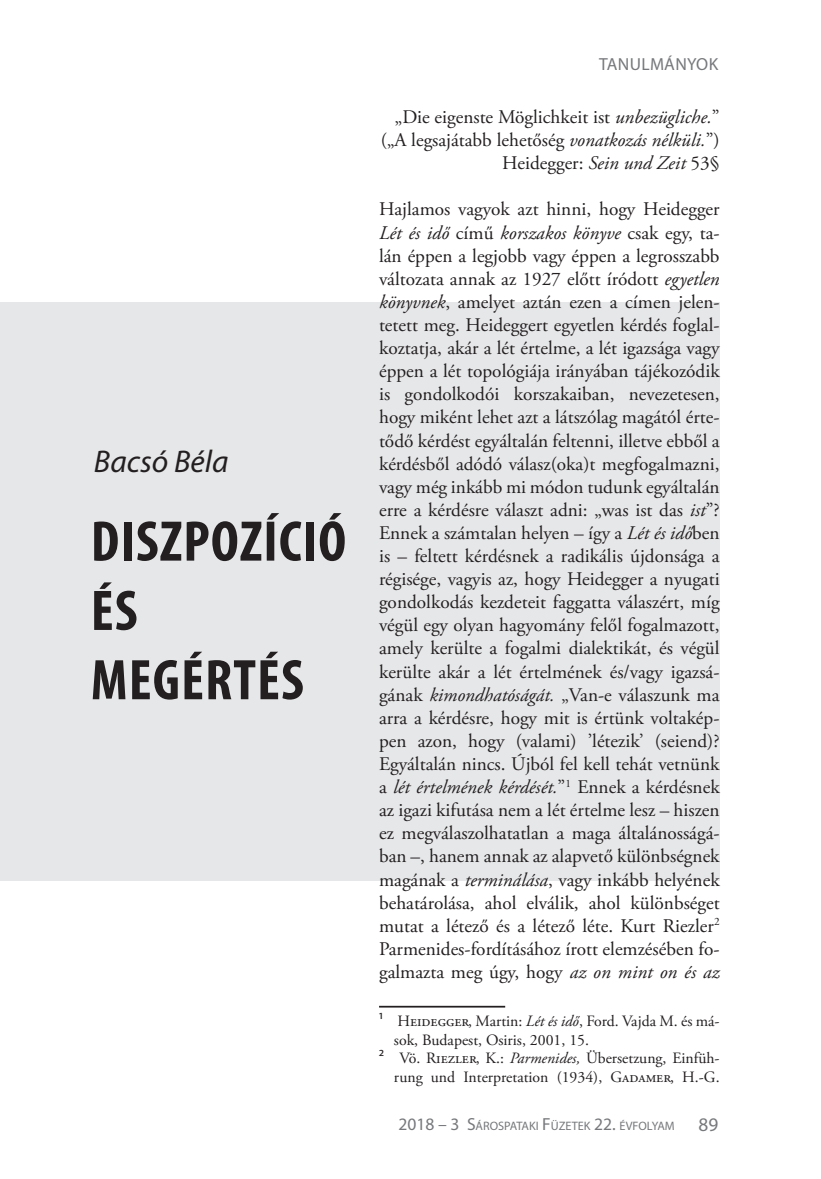
<style>
.page{position:relative;width:821px;height:1179px;background:#fff}
.page>*{position:absolute;margin:0;border:0;box-sizing:border-box;transform-origin:0 0}
.t1{font:700 condensed 57.75px/69.3px "Myriad Pro";letter-spacing:.02em;color:#231f20}
.t2{font:italic 31.5px "Myriad Pro";color:#231f20}
.t3{font:19.25px/23.1px "Adobe Garamond Pro";color:#231f20;text-align:justify}
.t4{font:17.5px "Myriad Pro";letter-spacing:.02em;color:#76787b}
.Labjegyzet_uj{font:15.75px/18.9px "Adobe Garamond Pro";color:#231f20}
.t5{font:12.25px "Myriad Pro";color:#76787b}
.s1{font-style:italic}
.s2{font-family:"Myriad Pro"}
.s3{font-size:17.5px}
.s4{font-size:19.25px}
</style>
<div class="page">
<div style="left:0;top:302px;width:719px;height:578px;background:#e6e7e9"></div>
<hr style="left:379px;top:1006px;width:126px;height:1px;background:#231f20">
<p class="t2" style="left:94px;top:442px;width:136px">Bacsó Béla</p>
<p class="t1" style="left:91px;top:505px;width:257px">DISZPOZÍCIÓ<br>ÉS<br>MEGÉRTÉS</p>
<p class="t4" style="left:598px;top:53px;width:121px">TANULMÁNYOK</p>
<p class="t3" style="left:395px;top:106px;width:326px">„Die eigenste Möglichkeit ist <span class="s1">unbezügliche.</span>”</p>
<p class="t3" style="left:381px;top:129px;width:340px">(„A legsajátabb lehetőség <span class="s1">vonatkozás nélküli.</span>”)</p>
<p class="t3" style="left:502px;top:152px;width:219px">Heidegger: <span class="s1">Sein und Zeit</span> 53§</p>
<p class="t3" style="left:379px;top:198px;width:342px">Hajlamos vagyok azt hinni, hogy Heidegger <span class="s1">Lét és idő</span> című <span class="s1">korszakos könyve</span> csak egy, ta&shy;lán éppen a legjobb vagy éppen a legrosszabb változata annak az 1927 előtt íródott <span class="s1">egyetlen könyvnek</span>, amelyet aztán ezen a címen jelen&shy;tetett meg. Heideggert egyetlen kérdés foglal&shy;koztatja, akár a lét értelme, a lét igazsága vagy éppen a lét topológiája irányában tájékozódik is gondolkodói korszakaiban, nevezetesen, hogy miként lehet azt a látszólag magától érte&shy;tődő kérdést egyáltalán feltenni, illetve ebből a kérdésből adódó válasz(oka)t megfogalmazni, vagy még inkább mi módon tudunk egyáltalán erre a kérdésre választ adni: „was ist das <span class="s1">ist</span>”?<br>Ennek a számtalan helyen – így a <span class="s1">Lét és idő</span>ben is – feltett kérdésnek a radikális újdonsága a régisége, vagyis az, hogy Heidegger a nyugati gondolkodás kezdeteit faggatta válaszért, míg végül egy olyan hagyomány felől fogalmazott, amely kerülte a fogalmi dialektikát, és végül kerülte akár a lét értelmének és/vagy igazsá&shy;gának <span class="s1">kimondhatóságát.</span> „Van-e válaszunk ma arra a kérdésre, hogy mit is értünk voltakép&shy;pen azon, hogy (valami) ’létezik’ (seiend)?<br>Egyáltalán nincs. Újból fel kell tehát vetnünk a <span class="s1">lét értelmének kérdését.</span>”<sup>1</sup> Ennek a kérdésnek az igazi kifutása nem a lét értelme lesz – hiszen ez megválaszolhatatlan a maga általánosságá&shy;ban –, hanem annak az alapvető különbségnek magának a <span class="s1">terminálása</span>, vagy inkább helyének behatárolása, ahol elválik, ahol különbséget mutat a létező és a létező léte. Kurt Riezler<sup>2<br></sup>Parmenides-fordításához írott elemzésében fo&shy;galmazta meg úgy, hogy <span class="s1">az on mint on és az</span></p>
<p class="Labjegyzet_uj" style="left:394px;top:1012px;width:327px;text-indent:-15px"><span class="s2">1</span> Heidegger, Martin: <span class="s1">Lét és idő</span>, Ford. Vajda M. és má&shy;sok, Budapest, Osiris, 2001, 15.</p>
<p class="Labjegyzet_uj" style="left:379px;top:1049px;width:342px;text-align:right"><span class="s2">2</span> Vö. Riezler, K.: <span class="s1">Parmenides,</span> Übersetzung, Einfüh&shy;rung und Interpretation (1934), Gadamer, H.-G.</p>
<p class="t5" style="left:398px;top:1118px;width:321px"><span class="s3">2018 – 3 S</span>ÁROSPATAKI <span class="s3">F</span>ÜZETEK <span class="s3">22.</span> ÉVFOLYAM <span class="s4">89</span></p>
</div>
